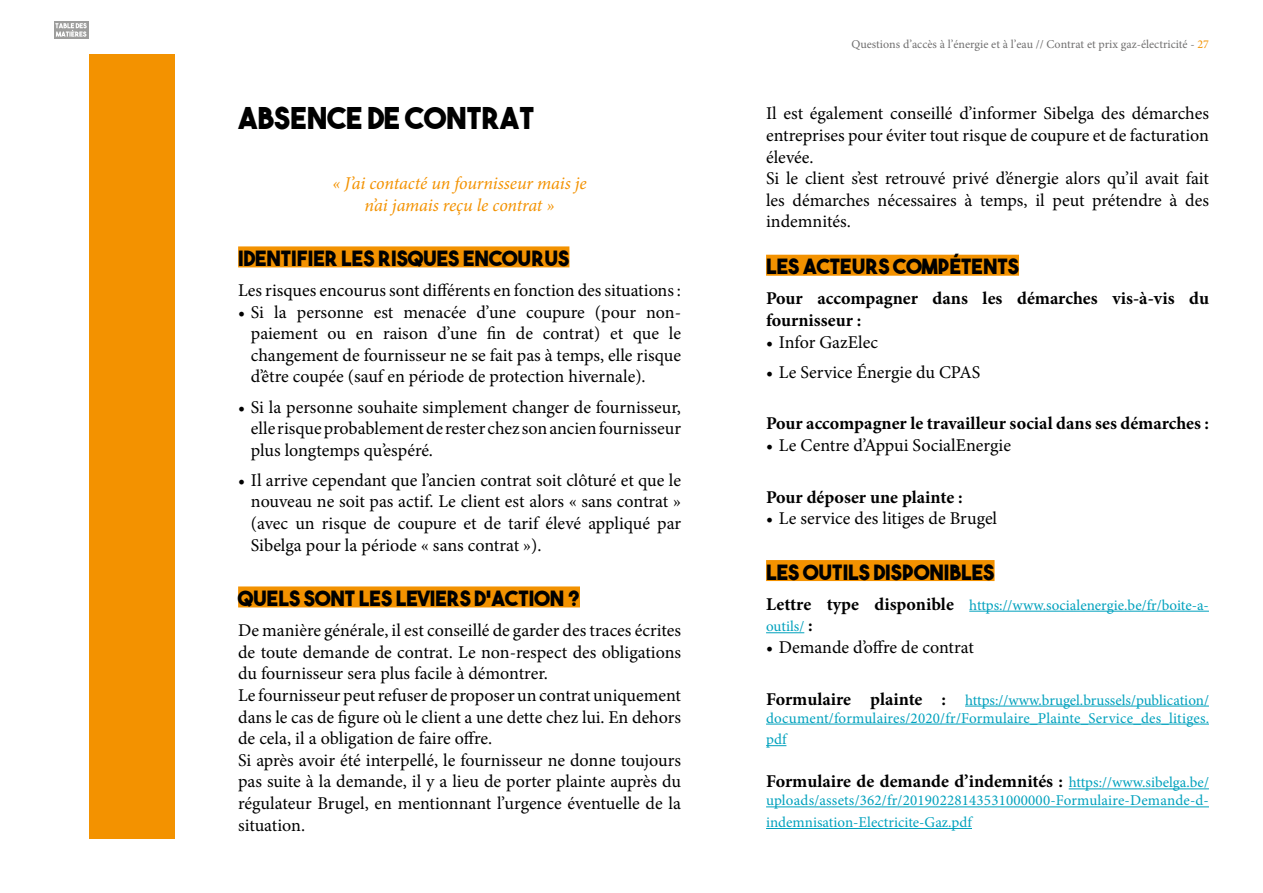
<style>
.page{position:relative;width:1263px;height:893px;background:#fff}
.page>*{position:absolute;margin:0;border:0;box-sizing:border-box;transform-origin:0 0}
.t1{font:30px "The Bold Font";color:#000}
.t2{font:21px "The Bold Font";color:#000}
.t3{font:18px/21.6px "Minion Pro";color:#000;text-align:justify}
.t4{font:700 18px/21.6px "Minion Pro";color:#000}
.t5{font:italic 18px/21.6px "Minion Pro";letter-spacing:-.01em;color:#f39200;text-align:center}
.t6{font:15px/21.6px "Minion Pro";letter-spacing:.005em;color:#00a1bd}
.t7{font:12px "Minion Pro";color:#706f6f}
.s1{color:#f39200}
.s2{font-weight:700;font-size:18px;color:#000}
.s3{font-weight:400;font-size:15px;color:#00a1bd}
</style>
<div class="page">
<div style="left:54px;top:21px;width:35px;height:17px;background:#9d9d9c"></div>
<svg style="left:55px;top:23px;width:32px;height:14px"></svg>
<div style="left:89px;top:54px;width:85px;height:785px;background:#f39200"></div>
<div style="left:238px;top:246px;width:331px;height:21px;background:#f39200"></div>
<div style="left:238px;top:586px;width:342px;height:21px;background:#f39200"></div>
<div style="left:766px;top:255px;width:253px;height:21px;background:#f39200"></div>
<div style="left:766px;top:560px;width:228px;height:21px;background:#f39200"></div>
<hr style="left:969px;top:611px;width:240px;height:1px;background:#00a1bd">
<hr style="left:766px;top:632px;width:38px;height:1px;background:#00a1bd">
<hr style="left:965px;top:706px;width:244px;height:1px;background:#00a1bd">
<hr style="left:766px;top:724px;width:443px;height:1px;background:#00a1bd">
<svg style="left:766px;top:745px;width:20px;height:1px"></svg>
<hr style="left:1069px;top:788px;width:140px;height:1px;background:#00a1bd">
<hr style="left:766px;top:806px;width:443px;height:1px;background:#00a1bd">
<hr style="left:766px;top:828px;width:206px;height:1px;background:#00a1bd">
<h1 class="t1" style="left:238px;top:99px;width:297px">ABSENCE DE CONTRAT</h1>
<p class="t5" style="left:332px;top:172px;width:256px">« J’ai contacté un fournisseur mais je n’ai jamais reçu le contrat »</p>
<p class="t2" style="left:238px;top:245px;width:333px">IDENTIFIER LES RISQUES ENCOURUS</p>
<p class="t3" style="left:238px;top:280px;width:444px">Les risques encourus sont différents en fonction des situations :</p>
<p class="t3" style="left:251px;top:301px;width:432px;text-indent:-13px">• Si la personne est menacée d’une coupure (pour non&shy;paiement ou en raison d’une fin de contrat) et que le changement de fournisseur ne se fait pas à temps, elle risque d’être coupée (sauf en période de protection hivernale).</p>
<p class="t3" style="left:251px;top:396px;width:432px;text-indent:-13px">• Si la personne souhaite simplement changer de fournisseur, elle risque probablement de rester chez son ancien fournisseur plus longtemps qu’espéré.</p>
<p class="t3" style="left:251px;top:469px;width:432px;text-indent:-13px">• Il arrive cependant que l’ancien contrat soit clôturé et que le nouveau ne soit pas actif. Le client est alors « sans contrat » (avec un risque de coupure et de tarif élevé appliqué par Sibelga pour la période « sans contrat »).</p>
<p class="t2" style="left:238px;top:585px;width:343px">QUELS SONT LES LEVIERS D’ACTION ?</p>
<p class="t3" style="left:238px;top:620px;width:444px;text-align:left">De manière générale, il est conseillé de garder des traces écrites de toute demande de contrat. Le non-respect des obligations du fournisseur sera plus facile à démontrer.<br>Le fournisseur peut refuser de proposer un contrat uniquement dans le cas de figure où le client a une dette chez lui. En dehors de cela, il a obligation de faire offre.<br>Si après avoir été interpellé, le fournisseur ne donne toujours pas suite à la demande, il y a lieu de porter plainte auprès du régulateur Brugel, en mentionnant l’urgence éventuelle de la situation.</p>
<p class="t7" style="left:851px;top:36px;width:359px">Questions d’accès à l’énergie et à l’eau // Contrat et prix gaz-électricité - <span class="s1">27</span></p>
<p class="t3" style="left:766px;top:103px;width:444px;text-align:left">Il est également conseillé d’informer Sibelga des démarches entreprises pour éviter tout risque de coupure et de facturation élevée.<br>Si le client s’est retrouvé privé d’énergie alors qu’il avait fait les démarches nécessaires à temps, il peut prétendre à des indemnités.</p>
<p class="t2" style="left:766px;top:253px;width:254px">LES ACTEURS COMPÉTENTS</p>
<p class="t4" style="left:766px;top:288px;width:444px">Pour accompagner dans les démarches vis-à-vis du fournisseur :</p>
<p class="t3" style="left:766px;top:331px;width:113px">• Infor GazElec</p>
<p class="t3" style="left:766px;top:361px;width:216px">• Le Service Énergie du CPAS</p>
<p class="t4" style="left:766px;top:413px;width:444px">Pour accompagner le travailleur social dans ses démarches :</p>
<p class="t3" style="left:766px;top:434px;width:246px">• Le Centre d’Appui SocialEnergie</p>
<p class="t4" style="left:766px;top:486px;width:198px">Pour déposer une plainte :</p>
<p class="t3" style="left:766px;top:508px;width:233px">• Le service des litiges de Brugel</p>
<p class="t2" style="left:766px;top:559px;width:230px">LES OUTILS DISPONIBLES</p>
<p class="t6" style="left:766px;top:594px;width:444px"><span class="s2">Lettre type disponible</span> https://www.socialenergie.be/fr/boite-a&shy;outils/ <span class="s2">:</span></p>
<p class="t3" style="left:766px;top:636px;width:209px">• Demande d’offre de contrat</p>
<p class="t6" style="left:766px;top:691px;width:445px;line-height:18px"><span class="s2">Formulaire plainte :</span> https://www.brugel.brussels/publication/ document/formulaires/2020/fr/Formulaire_Plainte_Service_des_litiges.</p>
<p class="t6" style="left:766px;top:729px;width:22px">pdf</p>
<p class="t4" style="left:766px;top:771px;width:444px">Formulaire de demande d’indemnités : <span class="s3">https://www.sibelga.be/</span></p>
<p class="t6" style="left:766px;top:790px;width:444px">uploads/assets/362/fr/20190228143531000000-Formulaire-Demande-d&shy;indemnisation-Electricite-Gaz.pdf</p>
</div>
